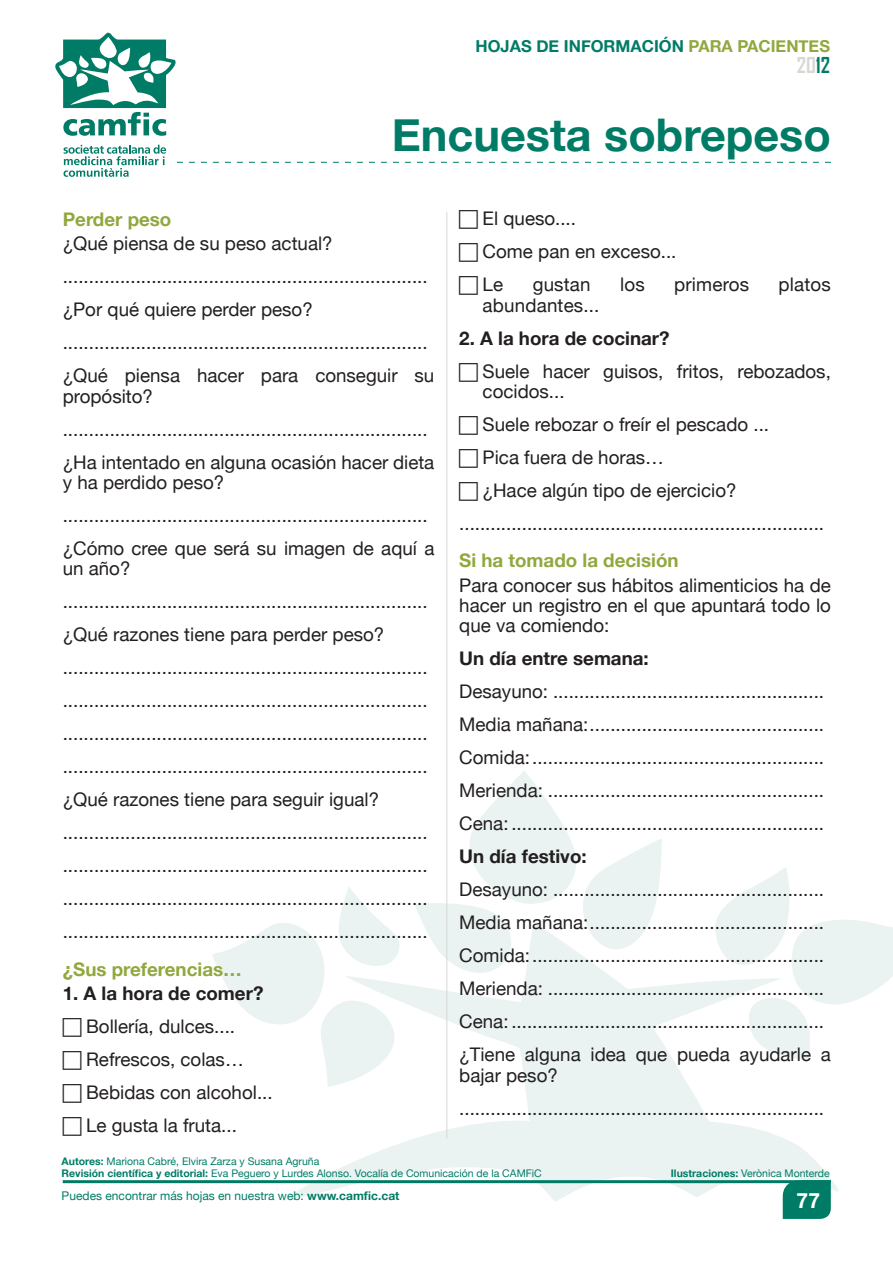
<style>
.page{position:relative;width:893px;height:1263px;background:#fff}
.page>*{position:absolute;margin:0;border:0;box-sizing:border-box;transform-origin:0 0}
.Titulo{font:700 45px "Helvetica Neue";color:#007c66}
.t1{font:700 21px "Agency FB";color:#d7d7d4}
.t2{font:700 21px "Helvetica Neue";color:#fff}
.Galerada{font:18.75px/20.2px "Helvetica Neue";color:#231f20}
.Galerada-2{font:700 18.75px "Helvetica Neue";color:#231f20}
.Titulillo{font:700 18.75px "Helvetica Neue";color:#90a83d}
.t3{font:700 16.5px "Helvetica Neue";color:#007c66}
.t4{font:12px "Helvetica Neue";color:#007c66}
.t5{font:10.5px "Helvetica Neue";color:#007c66}
.s1{color:#90a83d}
.s2{color:#007c66}
.s3{font-weight:700}
</style>
<div class="page">
<svg style="left:281px;top:979px;width:558px;height:223px;fill:#eaf3f1"></svg>
<svg style="left:212px;top:887px;width:189px;height:200px"></svg>
<svg style="left:414px;top:770px;width:248px;height:209px"></svg>
<svg style="left:715px;top:867px;width:178px;height:193px"></svg>
<svg style="left:64px;top:145px;width:102px;height:32px"></svg>
<svg style="left:55px;top:33px;width:121px;height:103px"></svg>
<svg style="left:177px;top:162px;width:654px;height:1px"></svg>
<hr style="left:63px;top:1180px;width:768px;height:3px;background:#007c66">
<svg style="left:783px;top:1180px;width:48px;height:39px;background:#07806a"></svg>
<hr style="left:446px;top:212px;width:1px;height:927px;background:#d7d7d4">
<p class="t3" style="left:476px;top:36px;width:356px">HOJAS DE INFORMACIÓN <span class="s1">PARA PACIENTES</span></p>
<p class="t1" style="left:797px;top:52px;width:35px">20<span class="s2">12</span></p>
<p class="Titulo" style="left:392px;top:107px;width:441px">Encuesta sobrepeso</p>
<p class="Titulillo" style="left:63px;top:208px;width:110px">Perder peso</p>
<p class="Galerada" style="left:63px;top:233px;width:271px">¿Qué piensa de su peso actual?</p>
<p class="Galerada" style="left:63px;top:266px;width:366px">......................................................................</p>
<p class="Galerada" style="left:63px;top:299px;width:252px">¿Por qué quiere perder peso?</p>
<p class="Galerada" style="left:63px;top:332px;width:366px">......................................................................</p>
<p class="Galerada" style="left:63px;top:365px;width:373px">¿Qué piensa hacer para conseguir su propósito?</p>
<p class="Galerada" style="left:63px;top:419px;width:366px">......................................................................</p>
<p class="Galerada" style="left:63px;top:452px;width:373px">¿Ha intentado en alguna ocasión hacer dieta y ha perdido peso?</p>
<p class="Galerada" style="left:63px;top:505px;width:366px">......................................................................</p>
<p class="Galerada" style="left:63px;top:538px;width:373px">¿Cómo cree que será su imagen de aquí a un año?</p>
<p class="Galerada" style="left:63px;top:591px;width:366px">......................................................................</p>
<p class="Galerada" style="left:63px;top:624px;width:323px">¿Qué razones tiene para perder peso?</p>
<p class="Galerada" style="left:63px;top:657px;width:366px">......................................................................</p>
<p class="Galerada" style="left:63px;top:690px;width:366px">......................................................................</p>
<p class="Galerada" style="left:63px;top:723px;width:366px">......................................................................</p>
<p class="Galerada" style="left:63px;top:756px;width:366px">......................................................................</p>
<p class="Galerada" style="left:63px;top:789px;width:318px">¿Qué razones tiene para seguir igual?</p>
<p class="Galerada" style="left:63px;top:822px;width:366px">......................................................................</p>
<p class="Galerada" style="left:63px;top:855px;width:366px">......................................................................</p>
<p class="Galerada" style="left:63px;top:888px;width:366px">......................................................................</p>
<p class="Galerada" style="left:63px;top:921px;width:366px">......................................................................</p>
<p class="Titulillo" style="left:63px;top:957px;width:181px">¿Sus preferencias…</p>
<p class="Galerada-2" style="left:63px;top:982px;width:202px">1. A la hora de comer?</p>
<p class="Galerada" style="left:86px;top:1016px;width:150px">Bollería, dulces....</p>
<p class="Galerada" style="left:86px;top:1049px;width:159px">Refrescos, colas…</p>
<p class="Galerada" style="left:86px;top:1082px;width:188px">Bebidas con alcohol...</p>
<p class="Galerada" style="left:86px;top:1115px;width:152px">Le gusta la fruta...</p>
<p class="Galerada" style="left:483px;top:208px;width:95px">El queso....</p>
<p class="Galerada" style="left:483px;top:241px;width:195px">Come pan en exceso...</p>
<p class="Galerada" style="left:483px;top:274px;width:22px">Le</p>
<p class="Galerada" style="left:533px;top:274px;width:59px">gustan</p>
<p class="Galerada" style="left:620px;top:274px;width:26px">los</p>
<p class="Galerada" style="left:674px;top:274px;width:76px">primeros</p>
<p class="Galerada" style="left:778px;top:274px;width:54px">platos</p>
<p class="Galerada" style="left:483px;top:295px;width:118px">abundantes...</p>
<p class="Galerada-2" style="left:459px;top:326px;width:212px">2. A la hora de cocinar?</p>
<p class="Galerada" style="left:483px;top:361px;width:350px">Suele hacer guisos, fritos, rebozados, cocidos...</p>
<p class="Galerada" style="left:483px;top:414px;width:288px">Suele rebozar o freír el pescado ...</p>
<p class="Galerada" style="left:483px;top:447px;width:183px">Pica fuera de horas…</p>
<p class="Galerada" style="left:483px;top:480px;width:255px">¿Hace algún tipo de ejercicio?</p>
<p class="Galerada" style="left:459px;top:513px;width:366px">......................................................................</p>
<p class="Titulillo" style="left:459px;top:549px;width:221px">Si ha tomado la decisión</p>
<p class="Galerada" style="left:459px;top:575px;width:373px;text-align:justify">Para conocer sus hábitos alimenticios ha de hacer un registro en el que apuntará todo lo que va comiendo:</p>
<p class="Galerada-2" style="left:459px;top:647px;width:191px">Un día entre semana:</p>
<p class="Galerada" style="left:459px;top:681px;width:366px">Desayuno: ....................................................</p>
<p class="Galerada" style="left:459px;top:714px;width:366px">Media mañana:.............................................</p>
<p class="Galerada" style="left:459px;top:747px;width:366px">Comida:........................................................</p>
<p class="Galerada" style="left:459px;top:780px;width:366px">Merienda: .....................................................</p>
<p class="Galerada" style="left:459px;top:813px;width:366px">Cena: ............................................................</p>
<p class="Galerada-2" style="left:459px;top:845px;width:129px">Un día festivo:</p>
<p class="Galerada" style="left:459px;top:879px;width:366px">Desayuno: ....................................................</p>
<p class="Galerada" style="left:459px;top:912px;width:366px">Media mañana:.............................................</p>
<p class="Galerada" style="left:459px;top:945px;width:366px">Comida:........................................................</p>
<p class="Galerada" style="left:459px;top:978px;width:366px">Merienda: .....................................................</p>
<p class="Galerada" style="left:459px;top:1011px;width:366px">Cena: ............................................................</p>
<p class="Galerada" style="left:459px;top:1044px;width:373px">¿Tiene alguna idea que pueda ayudarle a bajar peso?</p>
<p class="Galerada" style="left:459px;top:1097px;width:366px">......................................................................</p>
<p class="t5" style="left:62px;top:1155px;width:259px"><span class="s3">Autores:</span> Mariona Cabré, Elvira Zarza y Susana Agruña</p>
<p class="t5" style="left:62px;top:1167px;width:482px"><span class="s3">Revisión científica y editorial:</span> Eva Peguero y Lurdes Alonso. Vocalía de Comunicación de la CAMFiC</p>
<p class="t4" style="left:62px;top:1189px;width:339px">Puedes encontrar más hojas en nuestra web: <span class="s3">www.camfic.cat</span></p>
<p class="t5" style="left:671px;top:1167px;width:160px"><span class="s3">Ilustraciones:</span> Verònica Monterde</p>
<p class="t2" style="left:797px;top:1187px;width:25px">77</p>
</div>
